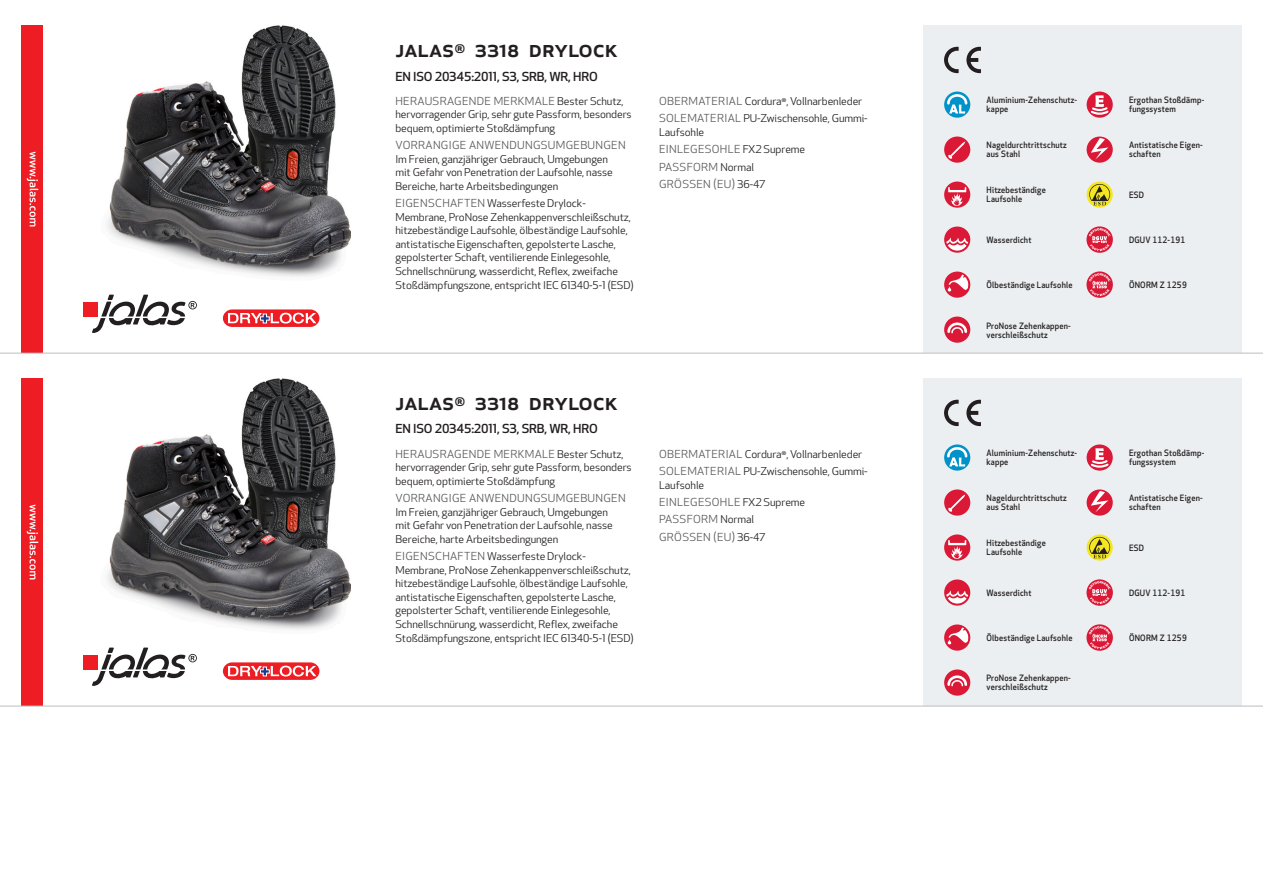
<style>
.page{position:relative;width:1263px;height:893px;background:#fff}
.page>*{position:absolute;margin:0;border:0;box-sizing:border-box;transform-origin:0 0}
.Produkt_namn{font:500 24px "Apex New";color:#231f20}
.Ingress{font:500 12.15px "Apex New";letter-spacing:-.015em;color:#231f20;scale:1.06 1}
.Funktion{font:10.8px/17.2px "Apex New";letter-spacing:.025em;color:#57585a;scale:1.06 1}
.Funktion-2{font:10.5px/13.5px "Apex New";letter-spacing:-.01em;color:#231f20;scale:1.06 1}
.Funktion_body{font:500 8.55px/9px "Apex New";letter-spacing:.025em;color:#231f20;scale:.95 1}
.s1{font-size:10.5px;color:#231f20}
.s2{font-size:10.8px;color:#57585a}
</style>
<div class="page">
<img style="left:107px;top:26px;width:244px;height:251px">
<div style="left:83px;top:302px;width:15px;height:14px;background:#ee1d23"></div>
<svg style="left:92px;top:295px;width:105px;height:38px"></svg>
<svg style="left:222px;top:309px;width:98px;height:18px"></svg>
<div style="left:21px;top:26px;width:22px;height:327px;background:#ee1d23"></div>
<svg style="left:27px;top:152px;width:11px;height:75px"></svg>
<div style="left:923px;top:26px;width:319px;height:327px;background:#eceff1"></div>
<svg style="left:966px;top:47px;width:15px;height:26px"></svg>
<svg style="left:944px;top:47px;width:15px;height:26px"></svg>
<svg style="left:944px;top:92px;width:26px;height:26px"></svg>
<svg style="left:947px;top:94px;width:20px;height:20px"></svg>
<div style="left:944px;top:137px;width:26px;height:26px;background:#db1836;border-radius:50%"></div>
<svg style="left:948px;top:141px;width:17px;height:18px"></svg>
<div style="left:944px;top:182px;width:26px;height:26px;background:#db1836;border-radius:50%"></div>
<svg style="left:948px;top:187px;width:18px;height:19px"></svg>
<div style="left:944px;top:227px;width:26px;height:26px;background:#db1836;border-radius:50%"></div>
<svg style="left:946px;top:238px;width:22px;height:13px"></svg>
<svg style="left:944px;top:272px;width:26px;height:26px"></svg>
<svg style="left:948px;top:275px;width:20px;height:17px"></svg>
<div style="left:944px;top:317px;width:26px;height:26px;background:#db1836;border-radius:50%"></div>
<svg style="left:947px;top:322px;width:20px;height:11px"></svg>
<svg style="left:1086px;top:92px;width:27px;height:26px"></svg>
<svg style="left:1089px;top:95px;width:21px;height:21px"></svg>
<svg style="left:1086px;top:137px;width:27px;height:26px"></svg>
<svg style="left:1091px;top:138px;width:17px;height:22px"></svg>
<svg style="left:1086px;top:182px;width:27px;height:26px"></svg>
<svg style="left:1089px;top:184px;width:21px;height:21px"></svg>
<svg style="left:1086px;top:226px;width:27px;height:27px"></svg>
<svg style="left:1089px;top:228px;width:21px;height:23px"></svg>
<svg style="left:1086px;top:271px;width:27px;height:27px"></svg>
<svg style="left:1089px;top:273px;width:21px;height:23px"></svg>
<img style="left:107px;top:378px;width:244px;height:252px">
<div style="left:83px;top:654px;width:15px;height:15px;background:#ee1d23"></div>
<svg style="left:92px;top:648px;width:105px;height:38px"></svg>
<svg style="left:222px;top:662px;width:98px;height:18px"></svg>
<div style="left:21px;top:378px;width:22px;height:328px;background:#ee1d23"></div>
<svg style="left:27px;top:505px;width:11px;height:74px"></svg>
<div style="left:923px;top:378px;width:319px;height:328px;background:#eceff1"></div>
<svg style="left:966px;top:400px;width:15px;height:26px"></svg>
<svg style="left:944px;top:400px;width:15px;height:26px"></svg>
<svg style="left:944px;top:444px;width:26px;height:27px"></svg>
<svg style="left:947px;top:447px;width:20px;height:19px"></svg>
<svg style="left:944px;top:489px;width:26px;height:27px"></svg>
<svg style="left:948px;top:494px;width:17px;height:18px"></svg>
<svg style="left:944px;top:534px;width:26px;height:27px"></svg>
<svg style="left:948px;top:540px;width:18px;height:19px"></svg>
<div style="left:944px;top:579px;width:26px;height:27px;background:#db1836;border-radius:50%"></div>
<svg style="left:946px;top:591px;width:22px;height:13px"></svg>
<svg style="left:944px;top:624px;width:26px;height:27px"></svg>
<svg style="left:948px;top:627px;width:20px;height:17px"></svg>
<div style="left:944px;top:669px;width:26px;height:27px;background:#db1836;border-radius:50%"></div>
<svg style="left:947px;top:675px;width:20px;height:11px"></svg>
<svg style="left:1086px;top:444px;width:27px;height:27px"></svg>
<svg style="left:1089px;top:448px;width:21px;height:21px"></svg>
<svg style="left:1086px;top:489px;width:27px;height:27px"></svg>
<svg style="left:1091px;top:491px;width:17px;height:21px"></svg>
<svg style="left:1086px;top:534px;width:27px;height:27px"></svg>
<svg style="left:1089px;top:537px;width:21px;height:21px"></svg>
<svg style="left:1086px;top:579px;width:27px;height:27px"></svg>
<svg style="left:1089px;top:581px;width:21px;height:23px"></svg>
<svg style="left:1086px;top:624px;width:27px;height:27px"></svg>
<svg style="left:1089px;top:626px;width:21px;height:23px"></svg>
<hr style="left:0;top:353px;width:1263px;height:1px;background:#bcbdc0">
<hr style="left:0;top:706px;width:1263px;height:1px;background:#bcbdc0">
<p class="Produkt_namn" style="left:395px;top:33px;width:224px">JALAS<sup>®</sup> 3318 DRYLOCK</p>
<p class="Ingress" style="left:395px;top:68px;width:192px">EN ISO 20345:2011, S3, SRB, WR, HRO</p>
<p class="Funktion" style="left:395px;top:92px;width:217px">HERAUSRAGENDE MERKMALE <span class="s1">Bester Schutz,</span></p>
<p class="Funktion-2" style="left:395px;top:108px;width:224px">hervorragender Grip, sehr gute Passform, besonders bequem, optimierte Stoßdämpfung</p>
<p class="Funktion" style="left:395px;top:137px;width:219px">VORRANGIGE ANWENDUNGSUMGEBUNGEN</p>
<p class="Funktion-2" style="left:395px;top:152px;width:206px">Im Freien, ganzjähriger Gebrauch, Umgebungen mit Gefahr von Penetration der Laufsohle, nasse<br>Bereiche, harte Arbeitsbedingungen</p>
<p class="Funktion-2" style="left:395px;top:197px;width:226px"><span class="s2">EIGENSCHAFTEN</span> Wasserfeste Drylock-Membrane, ProNose Zehenkappenverschleißschutz, hitzebeständige Laufsohle, ölbeständige Laufsohle, antistatische Eigenschaften, gepolsterte Lasche, gepolsterter Schaft, ventilierende Einlegesohle, Schnellschnürung, wasserdicht, Reflex, zweifache Stoßdämpfungszone, entspricht IEC 61340-5-1 (ESD)</p>
<p class="Funktion-2" style="left:659px;top:93px;width:198px;line-height:17.2px"><span class="s2">OBERMATERIAL</span> Cordura<sup>®</sup>, Vollnarbenleder<br><span class="s2">SOLEMATERIAL</span> PU-Zwischensohle, Gummi-</p>
<p class="Funktion-2" style="left:659px;top:126px;width:44px">Laufsohle</p>
<p class="Funktion" style="left:659px;top:141px;width:139px">EINLEGESOHLE <span class="s1">FX2 Supreme<br></span>PASSFORM <span class="s1">Normal<br></span>GRÖSSEN (EU) <span class="s1">36-47</span></p>
<p class="Produkt_namn" style="left:395px;top:385px;width:224px">JALAS<sup>®</sup> 3318 DRYLOCK</p>
<p class="Ingress" style="left:395px;top:421px;width:192px">EN ISO 20345:2011, S3, SRB, WR, HRO</p>
<p class="Funktion" style="left:395px;top:445px;width:217px">HERAUSRAGENDE MERKMALE <span class="s1">Bester Schutz,</span></p>
<p class="Funktion-2" style="left:395px;top:461px;width:224px">hervorragender Grip, sehr gute Passform, besonders bequem, optimierte Stoßdämpfung</p>
<p class="Funktion" style="left:395px;top:490px;width:219px">VORRANGIGE ANWENDUNGSUMGEBUNGEN</p>
<p class="Funktion-2" style="left:395px;top:505px;width:206px">Im Freien, ganzjähriger Gebrauch, Umgebungen mit Gefahr von Penetration der Laufsohle, nasse<br>Bereiche, harte Arbeitsbedingungen</p>
<p class="Funktion-2" style="left:395px;top:550px;width:226px"><span class="s2">EIGENSCHAFTEN</span> Wasserfeste Drylock-Membrane, ProNose Zehenkappenverschleißschutz, hitzebeständige Laufsohle, ölbeständige Laufsohle, antistatische Eigenschaften, gepolsterte Lasche, gepolsterter Schaft, ventilierende Einlegesohle, Schnellschnürung, wasserdicht, Reflex, zweifache Stoßdämpfungszone, entspricht IEC 61340-5-1 (ESD)</p>
<p class="Funktion-2" style="left:659px;top:446px;width:198px;line-height:17.2px"><span class="s2">OBERMATERIAL</span> Cordura<sup>®</sup>, Vollnarbenleder<br><span class="s2">SOLEMATERIAL</span> PU-Zwischensohle, Gummi-</p>
<p class="Funktion-2" style="left:659px;top:478px;width:44px">Laufsohle</p>
<p class="Funktion" style="left:659px;top:494px;width:139px">EINLEGESOHLE <span class="s1">FX2 Supreme<br></span>PASSFORM <span class="s1">Normal<br></span>GRÖSSEN (EU) <span class="s1">36-47</span></p>
<p class="Funktion_body" style="left:986px;top:96px;width:97px">Aluminium-Zehenschutz&shy;kappe</p>
<p class="Funktion_body" style="left:986px;top:141px;width:86px">Nageldurchtrittschutz aus Stahl</p>
<p class="Funktion_body" style="left:986px;top:186px;width:64px">Hitzebeständige<br>Laufsohle</p>
<p class="Funktion_body" style="left:986px;top:235px;width:49px">Wasserdicht</p>
<p class="Funktion_body" style="left:986px;top:280px;width:92px">Ölbeständige Laufsohle</p>
<p class="Funktion_body" style="left:986px;top:321px;width:90px">ProNose Zehenkappen&shy;verschleißschutz</p>
<p class="Funktion_body" style="left:986px;top:449px;width:97px">Aluminium-Zehenschutz&shy;kappe</p>
<p class="Funktion_body" style="left:986px;top:494px;width:86px">Nageldurchtrittschutz aus Stahl</p>
<p class="Funktion_body" style="left:986px;top:539px;width:64px">Hitzebeständige<br>Laufsohle</p>
<p class="Funktion_body" style="left:986px;top:588px;width:49px">Wasserdicht</p>
<p class="Funktion_body" style="left:986px;top:633px;width:92px">Ölbeständige Laufsohle</p>
<p class="Funktion_body" style="left:986px;top:674px;width:90px">ProNose Zehenkappen&shy;verschleißschutz</p>
<p class="Funktion_body" style="left:1129px;top:96px;width:81px">Ergothan Stoßdämp&shy;fungssystem</p>
<p class="Funktion_body" style="left:1129px;top:141px;width:79px">Antistatische Eigen&shy;schaften</p>
<p class="Funktion_body" style="left:1129px;top:190px;width:17px">ESD</p>
<p class="Funktion_body" style="left:1129px;top:235px;width:61px">DGUV 112-191</p>
<p class="Funktion_body" style="left:1129px;top:280px;width:62px">ÖNORM Z 1259</p>
<p class="Funktion_body" style="left:1129px;top:449px;width:81px">Ergothan Stoßdämp&shy;fungssystem</p>
<p class="Funktion_body" style="left:1129px;top:494px;width:79px">Antistatische Eigen&shy;schaften</p>
<p class="Funktion_body" style="left:1129px;top:543px;width:17px">ESD</p>
<p class="Funktion_body" style="left:1129px;top:588px;width:61px">DGUV 112-191</p>
<p class="Funktion_body" style="left:1129px;top:633px;width:62px">ÖNORM Z 1259</p>
</div>
